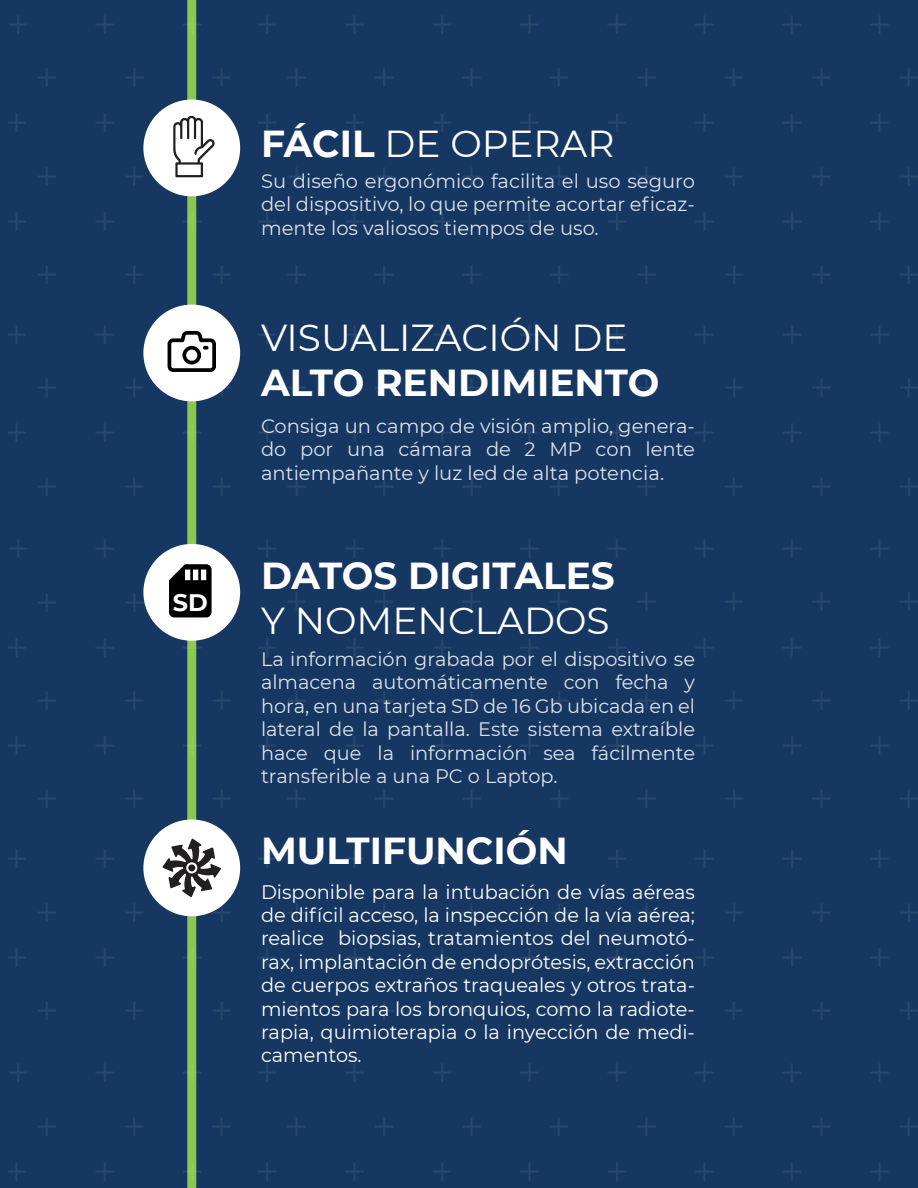
<style>
.page{position:relative;width:918px;height:1188px;background:#153761}
.page>*{position:absolute;margin:0;border:0;box-sizing:border-box;transform-origin:0 0}
.t1{font:300 43.8px "Montserrat";color:#fff}
.t2{font:700 37.5px "Montserrat";color:#fff}
.t3{font:37.5px "Montserrat";color:#fff}
.t4{font:700 23.85px "Montserrat";color:#fff}
.t5{font:19.5px/23.4px "Montserrat";color:#fff;text-align:justify}
.s1{font-weight:700}
</style>
<div class="page">
<div style="left:187px;top:0;width:9px;height:1188px;background:#8ac74e"></div>
<div style="left:143px;top:100px;width:97px;height:96px;background:#fff;border-radius:50%"></div>
<svg style="left:173px;top:115px;width:42px;height:62px"></svg>
<div style="left:143px;top:305px;width:97px;height:96px;background:#fff;border-radius:50%"></div>
<svg style="left:168px;top:331px;width:48px;height:41px"></svg>
<div style="left:143px;top:544px;width:97px;height:97px;background:#fff;border-radius:50%"></div>
<svg style="left:169px;top:564px;width:43px;height:53px;background:#262627"></svg>
<div style="left:143px;top:820px;width:97px;height:96px;background:#fff;border-radius:50%"></div>
<svg style="left:162px;top:838px;width:59px;height:59px"></svg>
<div style="left:188px;top:864px;width:7px;height:7px;background:#231f20;border-radius:50%"></div>
<p class="t4" style="left:173px;top:585px;width:36px">SD</p>
<h1 class="t1" style="left:255px;top:93px;width:26px">+</h1>
<h1 class="t1" style="left:342px;top:93px;width:26px">+</h1>
<h1 class="t1" style="left:517px;top:93px;width:26px">+</h1>
<h1 class="t1" style="left:284px;top:146px;width:26px">+</h1>
<h1 class="t1" style="left:372px;top:146px;width:26px">+</h1>
<h1 class="t1" style="left:459px;top:146px;width:26px">+</h1>
<h1 class="t1" style="left:547px;top:146px;width:26px">+</h1>
<h1 class="t1" style="left:634px;top:146px;width:26px">+</h1>
<h1 class="t1" style="left:255px;top:191px;width:26px">+</h1>
<h1 class="t1" style="left:342px;top:191px;width:26px">+</h1>
<h1 class="t1" style="left:430px;top:191px;width:26px">+</h1>
<h1 class="t1" style="left:517px;top:191px;width:26px">+</h1>
<h2 class="t3" style="left:261px;top:118px;width:355px"><span class="s1">FÁCIL</span> DE OPERAR</h2>
<p class="t5" style="left:261px;top:169px;width:435px">Su diseño ergonómico facilita el uso seguro del dispositivo, lo que permite acortar eficaz&shy;mente los valiosos tiempos de uso.</p>
<h2 class="t3" style="left:261px;top:312px;width:368px">VISUALIZACIÓN DE</h2>
<h2 class="t2" style="left:261px;top:356px;width:400px">ALTO RENDIMIENTO</h2>
<h1 class="t1" style="left:255px;top:305px;width:26px">+</h1>
<h1 class="t1" style="left:342px;top:305px;width:26px">+</h1>
<h1 class="t1" style="left:430px;top:305px;width:26px">+</h1>
<h1 class="t1" style="left:517px;top:305px;width:26px">+</h1>
<h1 class="t1" style="left:605px;top:305px;width:26px">+</h1>
<h1 class="t1" style="left:284px;top:358px;width:26px">+</h1>
<h1 class="t1" style="left:372px;top:358px;width:26px">+</h1>
<h1 class="t1" style="left:459px;top:358px;width:26px">+</h1>
<h1 class="t1" style="left:547px;top:358px;width:26px">+</h1>
<h1 class="t1" style="left:634px;top:358px;width:26px">+</h1>
<h1 class="t1" style="left:255px;top:403px;width:26px">+</h1>
<h1 class="t1" style="left:342px;top:403px;width:26px">+</h1>
<h1 class="t1" style="left:430px;top:403px;width:26px">+</h1>
<h1 class="t1" style="left:517px;top:403px;width:26px">+</h1>
<h1 class="t1" style="left:605px;top:403px;width:26px">+</h1>
<h1 class="t1" style="left:284px;top:457px;width:26px">+</h1>
<h1 class="t1" style="left:372px;top:457px;width:26px">+</h1>
<h1 class="t1" style="left:459px;top:457px;width:26px">+</h1>
<h1 class="t1" style="left:547px;top:457px;width:26px">+</h1>
<h1 class="t1" style="left:634px;top:457px;width:26px">+</h1>
<p class="t5" style="left:261px;top:413px;width:436px">Consiga un campo de visión amplio, genera&shy;do por una cámara de 2 MP con lente antiempañante y luz led de alta potencia.</p>
<h2 class="t2" style="left:261px;top:548px;width:355px">DATOS DIGITALES</h2>
<h2 class="t3" style="left:261px;top:594px;width:350px">Y NOMENCLADOS</h2>
<h1 class="t1" style="left:284px;top:572px;width:26px">+</h1>
<h1 class="t1" style="left:372px;top:572px;width:26px">+</h1>
<h1 class="t1" style="left:459px;top:572px;width:26px">+</h1>
<h1 class="t1" style="left:547px;top:572px;width:26px">+</h1>
<h1 class="t1" style="left:342px;top:617px;width:26px">+</h1>
<h1 class="t1" style="left:430px;top:617px;width:26px">+</h1>
<h1 class="t1" style="left:517px;top:617px;width:26px">+</h1>
<h1 class="t1" style="left:605px;top:617px;width:26px">+</h1>
<h1 class="t1" style="left:284px;top:671px;width:26px">+</h1>
<h1 class="t1" style="left:372px;top:671px;width:26px">+</h1>
<h1 class="t1" style="left:459px;top:671px;width:26px">+</h1>
<h1 class="t1" style="left:547px;top:671px;width:26px">+</h1>
<h1 class="t1" style="left:634px;top:671px;width:26px">+</h1>
<p class="t5" style="left:261px;top:647px;width:436px">La información grabada por el dispositivo se almacena automáticamente con fecha y hora, en una tarjeta SD de 16 Gb ubicada en el lateral de la pantalla. Este sistema extraíble hace que la información sea fácilmente transferible a una PC o Laptop.</p>
<h1 class="t1" style="left:255px;top:716px;width:26px">+</h1>
<h1 class="t1" style="left:342px;top:716px;width:26px">+</h1>
<h1 class="t1" style="left:430px;top:716px;width:26px">+</h1>
<h1 class="t1" style="left:517px;top:716px;width:26px">+</h1>
<h1 class="t1" style="left:605px;top:716px;width:26px">+</h1>
<h2 class="t2" style="left:261px;top:824px;width:308px">MULTIFUNCIÓN</h2>
<h1 class="t1" style="left:255px;top:829px;width:26px">+</h1>
<h1 class="t1" style="left:342px;top:829px;width:26px">+</h1>
<h1 class="t1" style="left:430px;top:829px;width:26px">+</h1>
<h1 class="t1" style="left:517px;top:829px;width:26px">+</h1>
<h1 class="t1" style="left:284px;top:882px;width:26px">+</h1>
<h1 class="t1" style="left:372px;top:882px;width:26px">+</h1>
<h1 class="t1" style="left:459px;top:882px;width:26px">+</h1>
<h1 class="t1" style="left:547px;top:882px;width:26px">+</h1>
<h1 class="t1" style="left:634px;top:882px;width:26px">+</h1>
<h1 class="t1" style="left:255px;top:928px;width:26px">+</h1>
<h1 class="t1" style="left:342px;top:928px;width:26px">+</h1>
<h1 class="t1" style="left:430px;top:928px;width:26px">+</h1>
<h1 class="t1" style="left:517px;top:928px;width:26px">+</h1>
<h1 class="t1" style="left:605px;top:928px;width:26px">+</h1>
<h1 class="t1" style="left:284px;top:981px;width:26px">+</h1>
<h1 class="t1" style="left:372px;top:981px;width:26px">+</h1>
<h1 class="t1" style="left:459px;top:981px;width:26px">+</h1>
<h1 class="t1" style="left:547px;top:981px;width:26px">+</h1>
<h1 class="t1" style="left:634px;top:981px;width:26px">+</h1>
<p class="t5" style="left:261px;top:879px;width:436px">Disponible para la intubación de vías aéreas de difícil acceso, la inspección de la vía aérea; realice biopsias, tratamientos del neumotó&shy;rax, implantación de endoprótesis, extracción de cuerpos extraños traqueales y otros trata&shy;mientos para los bronquios, como la radiote&shy;rapia, quimioterapia o la inyección de medi&shy;camentos.</p>
</div>
